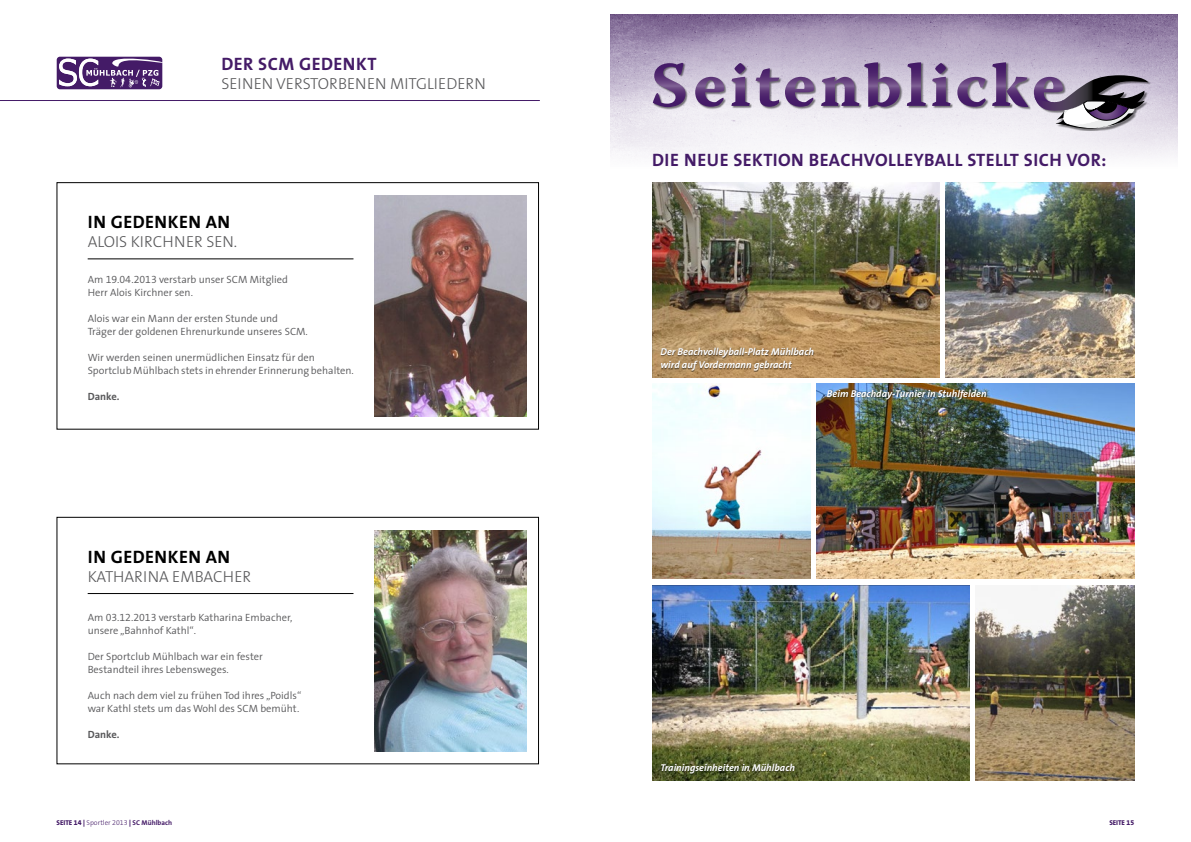
<style>
.page{position:relative;width:1191px;height:842px;background:#fff}
.page>*{position:absolute;margin:0;border:0;box-sizing:border-box;transform-origin:0 0}
.t1{font:700 18px "The Sans SN";letter-spacing:.025em;color:#441b67}
.t2{font:700 18px "The Sans SN";letter-spacing:.025em;color:#000}
.t3{font:300 16px "The Sans SN";color:#58585a}
.t4{font:300 10.5px/13px "The Sans SN";color:#58585a}
.t5{font:700 10.5px "The Sans SN";color:#58585a}
.t6{font:italic 700 10px/13px "The Sans SN";color:#fff}
.t7{font:300 7px "The Sans SN";color:#441b67}
.t8{font:800 7px "The Sans SN";color:#441b67}
.s1{font-weight:800}
.s2{font-weight:700}
</style>
<div class="page">
<div style="left:57px;top:182px;width:482px;height:247px;border:1px solid #000"></div>
<hr style="left:88px;top:259px;width:265px;height:1px;background:#000">
<img style="left:374px;top:530px;width:153px;height:221px">
<hr style="left:88px;top:593px;width:265px;height:1px;background:#000">
<img style="left:374px;top:195px;width:153px;height:221px">
<div style="left:57px;top:517px;width:482px;height:247px;border:1px solid #000"></div>
<img style="left:610px;top:14px;width:567px;height:145px">
<div style="left:653px;top:62px;width:498px;height:69px;background:#000;opacity:.5"></div>
<svg style="left:653px;top:62px;width:375px;height:45px;background:#a08eb0"></svg>
<svg style="left:1034px;top:75px;width:114px;height:55px;background:#8c8493"></svg>
<img style="left:652px;top:384px;width:159px;height:195px">
<img style="left:975px;top:585px;width:159px;height:195px">
<img style="left:945px;top:183px;width:189px;height:194px">
<img style="left:652px;top:585px;width:317px;height:195px">
<img style="left:652px;top:182px;width:287px;height:195px">
<img style="left:817px;top:384px;width:317px;height:195px">
<hr style="left:0;top:100px;width:540px;height:1px;background:#441b67">
<div style="left:57px;top:57px;width:105px;height:32px;background:#441b67;border-radius:3px"></div>
<svg style="left:59px;top:56px;width:104px;height:32px"></svg>
<div style="left:661px;top:348px;width:153px;height:24px;background:#000;opacity:.5"></div>
<div style="left:827px;top:389px;width:160px;height:11px;background:#000;opacity:.5"></div>
<div style="left:661px;top:764px;width:134px;height:11px;background:#000;opacity:.5"></div>
<h1 class="t1" style="left:221px;top:49px;width:50px">DER SCM</h1>
<h1 class="t1" style="left:299px;top:49px;width:76px">GEDEN KT</h1>
<h2 class="t3" style="left:221px;top:70px;width:10px">SEINEN</h2>
<h2 class="t3" style="left:276px;top:70px;width:82px">VERSTORBENEN</h2>
<h2 class="t3" style="left:390px;top:70px;width:77px">MITGLIE DERN</h2>
<h1 class="t2" style="left:88px;top:207px;width:131px">IN GEDENKEN AN</h1>
<h2 class="t3" style="left:88px;top:229px;width:62px">ALOIS KIRCHNER</h2>
<h2 class="t3" style="left:206px;top:229px;width:32px">SEN .</h2>
<p class="t4" style="left:88px;top:273px;width:202px">Am 19.04.2013 verstarb unser SCM Mitglied<br>Herr Alois Kirchner sen.</p>
<p class="t4" style="left:88px;top:312px;width:222px">Alois war ein Mann der ersten Stunde und<br>Träger der goldenen Ehrenurkunde unseres SCM.</p>
<p class="t4" style="left:88px;top:351px;width:268px">Wir werden seinen unermüdlichen Einsatz für den<br>Sportclub Mühlbach stets in ehrender Erinnerung behalten.</p>
<p class="t5" style="left:88px;top:388px;width:33px">DANKE.</p>
<h1 class="t2" style="left:88px;top:542px;width:131px">IN GEDENKEN AN</h1>
<h2 class="t3" style="left:88px;top:563px;width:36px">KATHARINA</h2>
<h2 class="t3" style="left:172px;top:563px;width:42px">EMBACHER</h2>
<p class="t4" style="left:88px;top:611px;width:206px">Am 03.12.2013 verstarb Katharina Embacher, unsere „Bahnhof Kathl“.</p>
<p class="t4" style="left:88px;top:650px;width:177px">Der Sportclub Mühlbach war ein fester<br>Bestandteil ihres Lebensweges.</p>
<p class="t4" style="left:88px;top:689px;width:215px">Auch nach dem viel zu frühen Tod ihres „Poidls“ war Kathl stets um das Wohl des SCM bemüht.</p>
<p class="t5" style="left:88px;top:726px;width:33px">DANKE.</p>
<h1 class="t1" style="left:652px;top:145px;width:283px">DI E N EUE SEKTION BEACHVOLLEYBALL</h1>
<h1 class="t1" style="left:967px;top:145px;width:140px">STELLT SICH VOR:</h1>
<p class="t6" style="left:660px;top:345px;width:155px">Der Beachvolleyball-Platz Mühlbach wird auf Vordermann gebracht</p>
<p class="t6" style="left:827px;top:386px;width:161px">Beim Beachday-Turnier in Stuhlfelden</p>
<p class="t6" style="left:660px;top:761px;width:136px">Trainingseinheiten in Mühlbach</p>
<p class="t7" style="left:57px;top:817px;width:117px"><span class="s1">SEITE 14 |</span> SPORTLER 2013 <span class="s1">|</span> <span class="s2">SC MÜHLBACH</span></p>
<p class="t8" style="left:1109px;top:817px;width:26px">SEITE 15</p>
</div>
